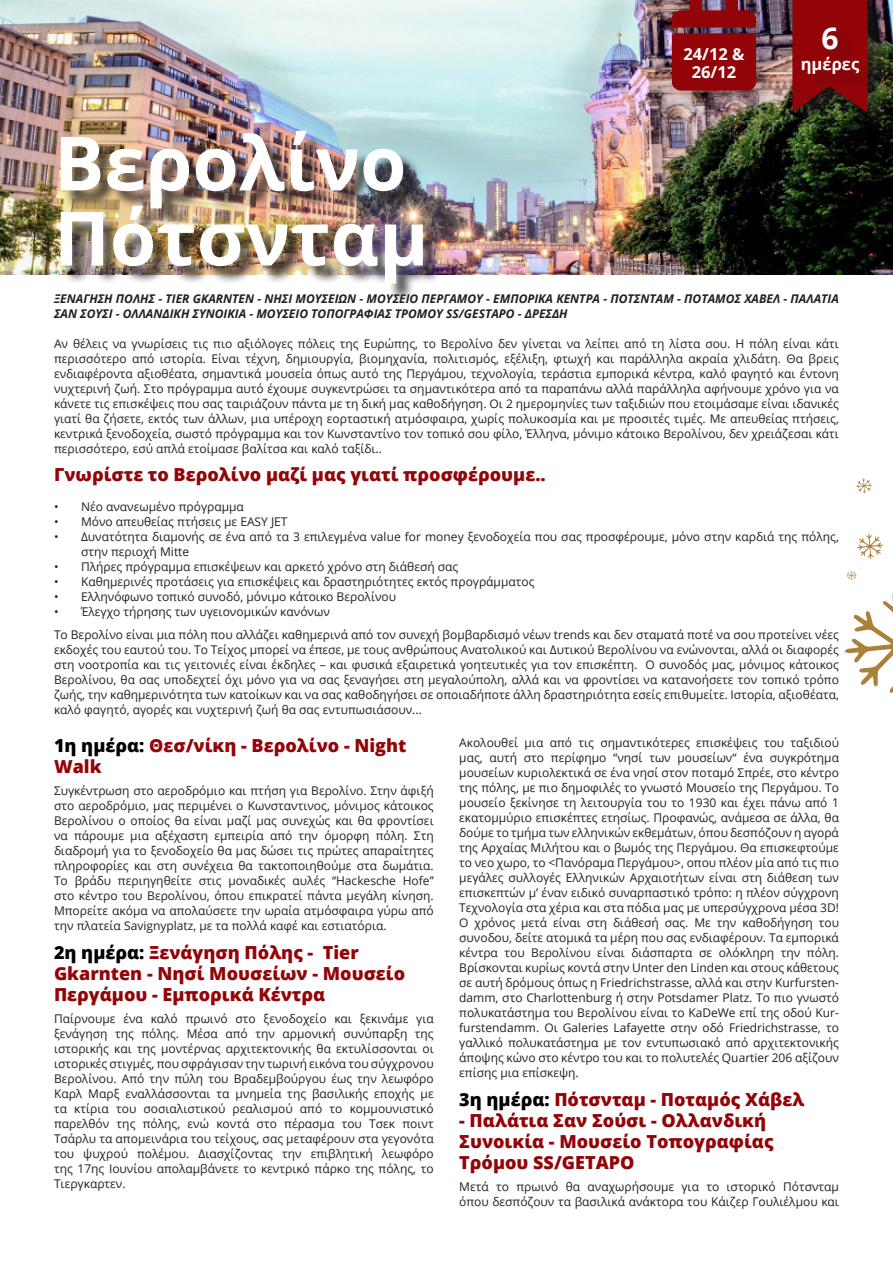
<style>
.page{position:relative;width:893px;height:1263px;background:#fff}
.page>*{position:absolute;margin:0;border:0;box-sizing:border-box;transform-origin:0 0}
.Heading_1{font:700 75px/75px "Open Sans";color:#fff}
.Heading_1-2{font:700 30px "Open Sans";color:#fff}
.Days{font:800 18px/21px "Open Sans";color:#920407}
.Η1{font:700 16.5px "Open Sans";color:#fff}
.Heading_1-3{font:700 16.5px "Open Sans";color:#fff}
.Paragraph{font:12px/15px "Open Sans";color:#231f20;text-align:justify}
.Paragraph-2{font:italic 700 12px/15px "Open Sans";color:#231f20}
.s1{color:#000}
</style>
<div class="page">
<svg style="left:844px;top:593px;width:49px;height:100px"></svg>
<svg style="left:857px;top:533px;width:26px;height:26px"></svg>
<svg style="left:846px;top:571px;width:11px;height:9px"></svg>
<svg style="left:856px;top:478px;width:16px;height:16px"></svg>
<img style="left:0;top:0;width:893px;height:274px">
<div style="left:794px;top:0;width:92px;height:129px;background:#231f20;opacity:.5"></div>
<svg style="left:792px;top:0;width:76px;height:112px"></svg>
<div style="left:805px;top:30px;width:73px;height:62px;background:#231f20;opacity:.2"></div>
<div style="left:674px;top:1px;width:99px;height:107px;background:#231f20;opacity:.15"></div>
<img style="left:672px;top:0;width:84px;height:91px">
<div style="left:63px;top:133px;width:378px;height:169px;background:#231f20;opacity:.75"></div>
<p class="Heading_1" style="left:54px;top:124px;width:376px">Βερολίνο<br>Πότσνταμ</p>
<p class="Η1" style="left:683px;top:43px;width:63px">24/12 &amp;</p>
<p class="Η1" style="left:692px;top:61px;width:46px">26/12</p>
<p class="Heading_1-2" style="left:821px;top:17px;width:19px">6</p>
<p class="Heading_1-3" style="left:801px;top:52px;width:60px">ημέρες</p>
<p class="Paragraph-2" style="left:54px;top:290px;width:786px">ΞΕΝΑΓΗΣΗ ΠΟΛΗΣ - TIER GKARNTEN - ΝΗΣΙ ΜΟΥΣΕΙΩΝ - ΜΟΥΣΕΙΟ ΠΕΡΓΑΜΟΥ - ΕΜΠΟΡΙΚΑ ΚΕΝΤΡΑ - ΠΟΤΣΝΤΑΜ - ΠΟΤΑΜΟΣ ΧΑΒΕΛ - ΠΑΛΑΤΙΑ<br>ΣΑΝ ΣΟΥΣΙ - ΟΛΛΑΝΔΙΚΗ ΣΥΝΟΙΚΙΑ - ΜΟΥΣΕΙΟ ΤΟΠΟΓΡΑΦΙΑΣ ΤΡΟΜΟΥ SS/GESTAPO - ΔΡΕΣΔΗ</p>
<p class="Paragraph" style="left:54px;top:335px;width:786px">Αν θέλεις να γνωρίσεις τις πιο αξιόλογες πόλεις της Ευρώπης, το Βερολίνο δεν γίνεται να λείπει από τη λίστα σου. Η πόλη είναι κάτι περισσότερο από ιστορία. Είναι τέχνη, δημιουργία, βιομηχανία, πολιτισμός, εξέλιξη, φτωχή και παράλληλα ακραία χλιδάτη. Θα βρεις ενδιαφέροντα αξιοθέατα, σημαντικά μουσεία όπως αυτό της Περγάμου, τεχνολογία, τεράστια εμπορικά κέντρα, καλό φαγητό και έντονη νυχτερινή ζωή. Στο πρόγραμμα αυτό έχουμε συγκεντρώσει τα σημαντικότερα από τα παραπάνω αλλά παράλληλα αφήνουμε χρόνο για να κάνετε τις επισκέψεις που σας ταιριάζουν πάντα με τη δική μας καθοδήγηση. Οι 2 ημερομηνίες των ταξιδιών που ετοιμάσαμε είναι ιδανικές γιατί θα ζήσετε, εκτός των άλλων, μια υπέροχη εορταστική ατμόσφαιρα, χωρίς πολυκοσμία και με προσιτές τιμές. Με απευθείας πτήσεις, κεντρικά ξενοδοχεία, σωστό πρόγραμμα και τον Κωνσταντίνο τον τοπικό σου φίλο, Έλληνα, μόνιμο κάτοικο Βερολίνου, δεν χρειάζεσαι κάτι περισσότερο, εσύ απλά ετοίμασε βαλίτσα και καλό ταξίδι..</p>
<p class="Days" style="left:54px;top:463px;width:493px">Γνωρίστε τo Bερολίνο μαζί μας γιατί προσφέρουμε..</p>
<p class="Paragraph" style="left:54px;top:499px;width:191px">• Νέο ανανεωμένο πρόγραμμα</p>
<p class="Paragraph" style="left:54px;top:514px;width:235px">• Μόνο απευθείας πτήσεις με EASY JET</p>
<p class="Paragraph" style="left:81px;top:529px;width:759px;text-indent:-27px">• Δυνατότητα διαμονής σε ένα από τα 3 επιλεγμένα value for money ξενοδοχεία που σας προσφέρουμε, μόνο στην καρδιά της πόλης, στην περιοχή Mitte</p>
<p class="Paragraph" style="left:54px;top:559px;width:406px">• Πλήρες πρόγραμμα επισκέψεων και αρκετό χρόνο στη διάθεσή σας</p>
<p class="Paragraph" style="left:54px;top:574px;width:482px">• Καθημερινές προτάσεις για επισκέψεις και δραστηριότητες εκτός προγράμματος</p>
<p class="Paragraph" style="left:54px;top:589px;width:344px">• Ελληνόφωνο τοπικό συνοδό, μόνιμο κάτοικο Βερολίνου</p>
<p class="Paragraph" style="left:54px;top:604px;width:277px">• Έλεγχο τήρησης των υγειονομικών κανόνων</p>
<p class="Paragraph" style="left:54px;top:626px;width:786px">Το Βερολίνο είναι μια πόλη που αλλάζει καθημερινά από τον συνεχή βομβαρδισμό νέων trends και δεν σταματά ποτέ να σου προτείνει νέες εκδοχές του εαυτού του. Το Τείχος μπορεί να έπεσε, με τους ανθρώπους Ανατολικού και Δυτικού Βερολίνου να ενώνονται, αλλά οι διαφορές στη νοοτροπία και τις γειτονιές είναι έκδηλες – και φυσικά εξαιρετικά γοητευτικές για τον επισκέπτη. Ο συνοδός μας, μόνιμος κάτοικος Βερολίνου, θα σας υποδεχτεί όχι μόνο για να σας ξεναγήσει στη μεγαλούπολη, αλλά και να φροντίσει να κατανοήσετε τον τοπικό τρόπο ζωής, την καθημερινότητα των κατοίκων και να σας καθοδηγήσει σε οποιαδήποτε άλλη δραστηριότητα εσείς επιθυμείτε. Ιστορία, αξιοθέατα, καλό φαγητό, αγορές και νυχτερινή ζωή θα σας εντυπωσιάσουν...</p>
<p class="Days" style="left:54px;top:734px;width:354px"><span class="s1">1η ημέρα:</span> Θεσ/νίκη - Βερολίνο - Night<br>Walk</p>
<p class="Paragraph" style="left:54px;top:783px;width:381px">Συγκέντρωση στο αεροδρόμιο και πτήση για Βερολίνο. Στην άφιξή στο αεροδρόμιο, μας περιμένει ο Κωνσταντινος, μόνιμος κάτοικος Βερολίνου ο οποίος θα είναι μαζί μας συνεχώς και θα φροντίσει να πάρουμε μια αξέχαστη εμπειρία από την όμορφη πόλη. Στη διαδρομή για το ξενοδοχείο θα μας δώσει τις πρώτες απαραίτητες πληροφορίες και στη συνέχεια θα τακτοποιηθούμε στα δωμάτια.<br>Το βράδυ περιηγηθείτε στις μοναδικές αυλές ‘‘Ηackesche Hofe’’ στο κέντρο του Βερολίνου, όπου επικρατεί πάντα μεγάλη κίνηση.<br>Μπορείτε ακόμα να απολαύσετε την ωραία ατμόσφαιρα γύρω από την πλατεία Savignyplatz, με τα πολλά καφέ και εστιατόρια.</p>
<p class="Days" style="left:54px;top:941px;width:353px"><span class="s1">2η ημέρα:</span> Ξενάγηση Πόλης - Tier<br>Gkarnten - Νησί Μουσείων - Μουσείο<br>Περγάμου - Εμπορικά Κέντρα</p>
<p class="Paragraph" style="left:54px;top:1011px;width:381px">Παίρνουμε ένα καλό πρωινό στο ξενοδοχείο και ξεκινάμε για ξενάγηση της πόλης. Μέσα από την αρμονική συνύπαρξη της ιστορικής και της μοντέρνας αρχιτεκτονικής θα εκτυλίσσονται οι ιστορικές στιγμές, που σφράγισαν την τωρινή εικόνα του σύγχρονου Βερολίνου. Από την πύλη του Βραδεμβούργου έως την λεωφόρο Καρλ Μαρξ εναλλάσσονται τα μνημεία της βασιλικής εποχής με τα κτίρια του σοσιαλιστικού ρεαλισμού από το κομμουνιστικό παρελθόν της πόλης, ενώ κοντά στο πέρασμα του Τσεκ ποιντ Τσάρλυ τα απομεινάρια του τείχους, σας μεταφέρουν στα γεγονότα του ψυχρού πολέμου. Διασχίζοντας την επιβλητική λεωφόρο της 17ης Ιουνίου απολαμβάνετε το κεντρικό πάρκο της πόλης, το Τιεργκαρτεν.</p>
<p class="Paragraph" style="left:459px;top:735px;width:381px">Ακολουθεί μια από τις σημαντικότερες επισκέψεις του ταξιδιού μας, αυτή στο περίφημο “νησί των μουσείων“ ένα συγκρότημα μουσείων κυριολεκτικά σε ένα νησί στον ποταμό Σπρέε, στο κέντρο της πόλης, με πιο δημοφιλές το γνωστό Μουσείο της Περγάμου. Το μουσείο ξεκίνησε τη λειτουργία του το 1930 και έχει πάνω από 1 εκατομμύριο επισκέπτες ετησίως. Προφανώς, ανάμεσα σε άλλα, θα δούμε το τμήμα των ελληνικών εκθεμάτων, όπου δεσπόζουν η αγορά της Αρχαίας Μιλήτου και ο βωμός της Περγάμου. Θα επισκεφτούμε το νεο χωρο, το &lt;Πανόραμα Περγάμου&gt;, οπου πλέον μία από τις πιο μεγάλες συλλογές Ελληνικών Αρχαιοτήτων είναι στη διάθεση των επισκεπτών μ’ έναν ειδικό συναρπαστικό τρόπο: η πλέον σύγχρονη Τεχνολογία στα χέρια και στα πόδια μας με υπερσύγχρονα μέσα 3D!</p>
<p class="Paragraph" style="left:459px;top:915px;width:381px">Ο χρόνος μετά είναι στη διάθεσή σας. Με την καθοδήγηση του συνοδου, δείτε ατομικά τα μέρη που σας ενδιαφέρουν. Τα εμπορικά κέντρα του Βερολίνου είναι διάσπαρτα σε ολόκληρη την πόλη.<br>Βρίσκονται κυρίως κοντά στην Unter den Linden και στους κάθετους σε αυτή δρόμους όπως η Friedrichstrasse, αλλά και στην Kurfursten&shy;damm, στο Charlottenburg ή στην Potsdamer Platz. Το πιο γνωστό πολυκατάστημα του Βερολίνου είναι το KaDeWe επί της οδού Kur&shy;furstendamm. Οι Galeries Lafayette στην οδό Friedrichstrasse, το γαλλικό πολυκατάστημα με τον εντυπωσιακό από αρχιτεκτονικής άποψης κώνο στο κέντρο του και το πολυτελές Quartier 206 αξίζουν επίσης μια επίσκεψη.</p>
<p class="Days" style="left:459px;top:1087px;width:347px"><span class="s1">3η ημέρα:</span> Πότσνταμ - Ποταμός Χάβελ</p>
<p class="Days" style="left:459px;top:1108px;width:316px">- Παλάτια Σαν Σούσι - Ολλανδική<br>Συνοικία - Μουσείο Τοπογραφίας<br>Τρόμου SS/GETAPO</p>
<p class="Paragraph" style="left:459px;top:1179px;width:381px">Μετά το πρωινό θα αναχωρήσουμε για το ιστορικό Πότσνταμ όπου δεσπόζουν τα βασιλικά ανάκτορα του Κάιζερ Γουλιέλμου και</p>
</div>
